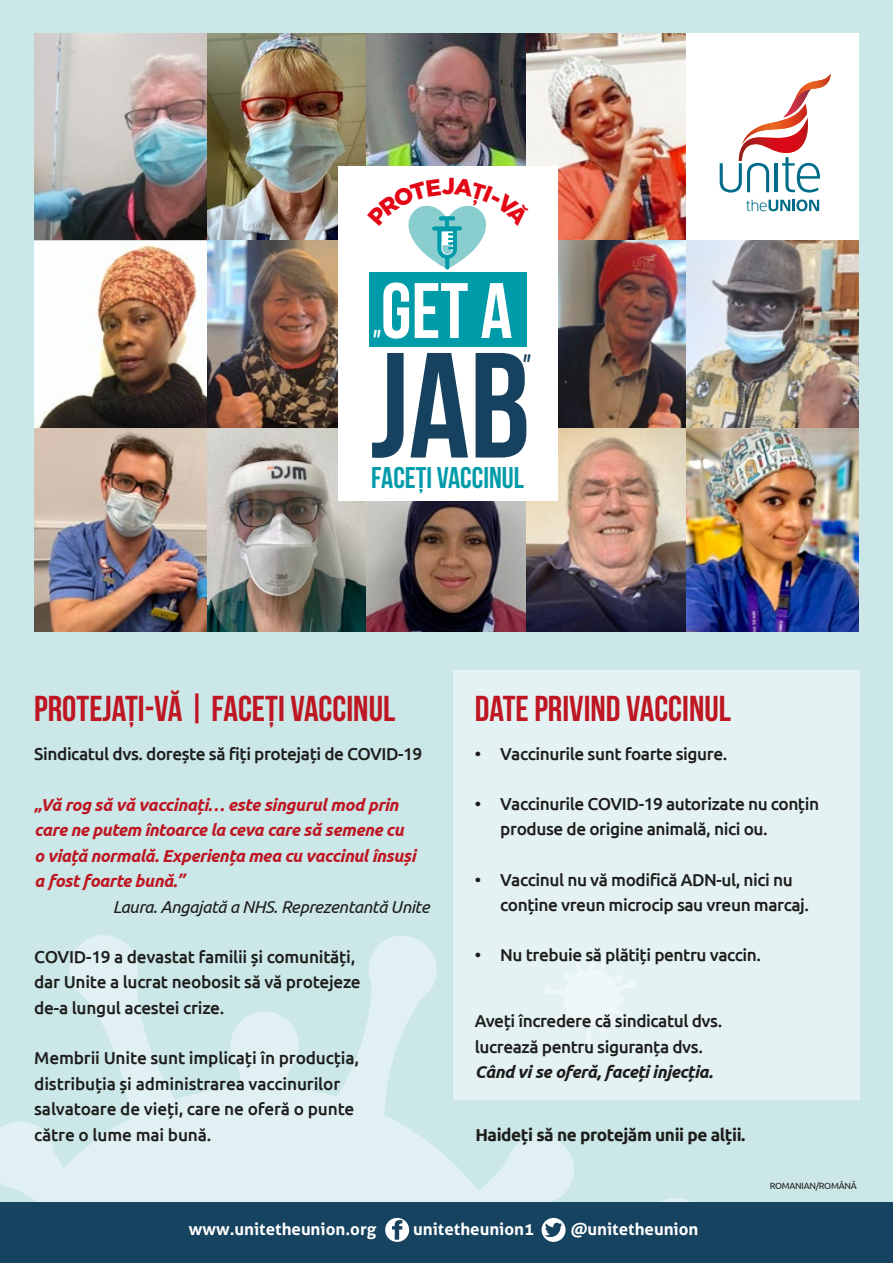
<style>
.page{position:relative;width:893px;height:1263px;background:#cbe7e8}
.page>*{position:absolute;margin:0;border:0;box-sizing:border-box;transform-origin:0 0}
.t1{font:149.4px "Bebas Neue";color:#16425f}
.t2{font:78.45px "Bebas Neue";color:#fff}
.t3{font:36px "Bebas Neue";color:#be1622}
.t4{font:30px "Bebas Neue";color:#009ba9}
.t5{font:800 30px "Univers Next W1 G";color:#16425f;scale:.52 1}
.t6{font:800 30px "Univers Next W1 G";color:#fff;scale:.52 1}
.t7{font:500 17.25px/25.5px "Ubuntu";letter-spacing:-.025em;color:#1d1d1b}
.t8{font:italic 700 17.25px/25.5px "Ubuntu";letter-spacing:-.025em;color:#be1622}
.t9{font:italic 17.25px "Ubuntu";letter-spacing:-.025em;color:#1d1d1b}
.t10{font:700 17.25px "Ubuntu";letter-spacing:-.025em;color:#1d1d1b}
.t11{font:italic 700 17.25px "Ubuntu";letter-spacing:-.025em;color:#1d1d1b}
.t12{font:700 16.8px "Aller";color:#fff}
.t13{font:9px "Ubuntu";letter-spacing:-.025em;color:#1d1d1b}
</style>
<div class="page">
<img style="left:0;top:935px;width:860px;height:267px">
<img style="left:206px;top:33px;width:160px;height:207px">
<img style="left:366px;top:33px;width:161px;height:133px">
<img style="left:527px;top:33px;width:160px;height:207px">
<img style="left:206px;top:240px;width:132px;height:188px">
<img style="left:557px;top:240px;width:130px;height:188px">
<img style="left:206px;top:428px;width:160px;height:203px">
<img style="left:366px;top:500px;width:161px;height:131px">
<img style="left:527px;top:428px;width:160px;height:203px">
<div style="left:338px;top:166px;width:219px;height:334px;background:#fff"></div>
<div style="left:369px;top:272px;width:158px;height:75px;background:#009ba9"></div>
<img style="left:34px;top:33px;width:172px;height:207px">
<img style="left:34px;top:240px;width:172px;height:188px">
<img style="left:34px;top:428px;width:172px;height:203px">
<div style="left:687px;top:33px;width:172px;height:207px;background:#fff"></div>
<img style="left:687px;top:240px;width:172px;height:188px">
<img style="left:687px;top:428px;width:172px;height:203px">
<div style="left:0;top:1202px;width:893px;height:61px;background:#16435f"></div>
<svg style="left:385px;top:1218px;width:24px;height:24px"></svg>
<svg style="left:542px;top:1218px;width:24px;height:24px"></svg>
<svg style="left:746px;top:199px;width:73px;height:12px"></svg>
<svg style="left:720px;top:103px;width:100px;height:90px"></svg>
<img style="left:793px;top:74px;width:38px;height:29px">
<div style="left:453px;top:670px;width:407px;height:429px;background:#e4f2f3"></div>
<svg style="left:408px;top:205px;width:78px;height:64px"></svg>
<h2 class="t2" style="left:381px;top:268px;width:133px">GET A</h2>
<h3 class="t6" style="left:373px;top:304px;width:18px">„</h3>
<h1 class="t1" style="left:371px;top:324px;width:161px">JAB</h1>
<h3 class="t5" style="left:523px;top:347px;width:18px">”</h3>
<h3 class="t4" style="left:371px;top:461px;width:154px">FACEȚI VACCINUL</h3>
<h3 class="t3" style="left:34px;top:689px;width:362px">PROTEJAȚI-VĂ | FACEȚI VACCINUL</h3>
<p class="t7" style="left:34px;top:741px;width:390px">Sindicatul dvs. dorește să fiți protejați de COVID‑19</p>
<p class="t8" style="left:34px;top:791px;width:383px">„Vă rog să vă vaccinați… este singurul mod prin care ne putem întoarce la ceva care să semene cu o viață normală. Experiența mea cu vaccinul însuși a fost foarte bună.”</p>
<p class="t9" style="left:113px;top:896px;width:318px">Laura. Angajată a NHS. Reprezentantă Unite</p>
<p class="t7" style="left:34px;top:943px;width:328px">COVID‑19 a devastat familii și comunități, dar Unite a lucrat neobosit să vă protejeze de-a lungul acestei crize.</p>
<p class="t7" style="left:34px;top:1044px;width:326px">Membrii Unite sunt implicați în producția, distribuția și administrarea vaccinurilor salvatoare de vieți, care ne oferă o punte către o lume mai bună.</p>
<h3 class="t3" style="left:475px;top:688px;width:258px">DATE PRIVIND VACCINUL</h3>
<p class="t7" style="left:475px;top:740px;width:254px">• Vaccinurile sunt foarte sigure.</p>
<p class="t7" style="left:500px;top:790px;width:320px;text-indent:-26px">• Vaccinurile COVID‑19 autorizate nu conțin produse de origine animală, nici ou.</p>
<p class="t7" style="left:500px;top:866px;width:310px;text-indent:-26px">• Vaccinul nu vă modifică ADN-ul, nici nu conține vreun microcip sau vreun marcaj.</p>
<p class="t7" style="left:475px;top:942px;width:288px">• Nu trebuie să plătiți pentru vaccin.</p>
<p class="t7" style="left:475px;top:1008px;width:249px">Aveți încredere că sindicatul dvs. lucrează pentru siguranța dvs.</p>
<p class="t11" style="left:475px;top:1062px;width:239px">Când vi se oferă, faceți injecția.</p>
<p class="t10" style="left:475px;top:1124px;width:272px">Haideți să ne protejăm unii pe alții.</p>
<p class="t13" style="left:770px;top:1181px;width:89px">ROMANIAN/ROMÂNĂ</p>
<p class="t12" style="left:189px;top:1218px;width:189px">www.unitetheunion.org</p>
<p class="t12" style="left:413px;top:1218px;width:122px">unitetheunion1</p>
<p class="t12" style="left:571px;top:1218px;width:129px">@unitetheunion</p>
</div>
